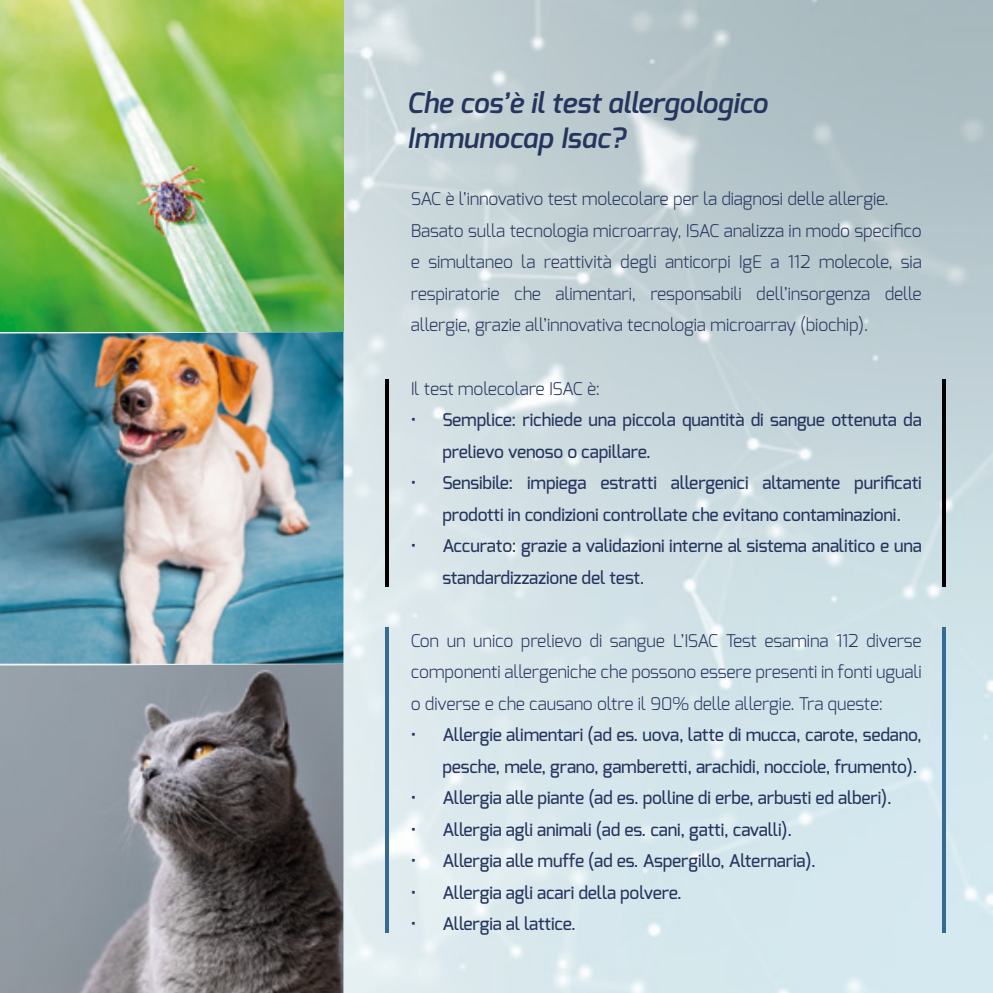
<style>
.page{position:relative;width:993px;height:993px;background:#fff}
.page>*{position:absolute;margin:0;border:0;box-sizing:border-box;transform-origin:0 0}
.t1{font:italic 600 28px/35px "Exo";color:#26355d}
.t2{font:500 17.5px/31.5px "Exo";letter-spacing:-.01em;color:#26355d}
.t3{font:300 17.5px/31.5px "Exo";letter-spacing:-.01em;color:#26355d}
</style>
<div class="page">
<img style="left:343px;top:0;width:649px;height:992px">
<img style="left:0;top:0;width:343px;height:992px">
<hr style="left:385px;top:379px;width:4px;height:207px;background:#000">
<svg style="left:941px;top:379px;width:4px;height:207px"></svg>
<hr style="left:385px;top:627px;width:4px;height:305px;background:#356b93">
<svg style="left:941px;top:627px;width:4px;height:305px"></svg>
<h1 class="t1" style="left:407px;top:86px;width:362px">Che cos’è il test allergologico<br>Immunocap Isac?</h1>
<p class="t3" style="left:410px;top:183px;width:512px">SAC è l’innovativo test molecolare per la diagnosi delle allergie.<br>Basato sulla tecnologia microarray, ISAC analizza in modo specifico e simultaneo la reattività degli anticorpi IgE a 112 molecole, sia respiratorie che alimentari, responsabili dell’insorgenza delle allergie, grazie all’innovativa tecnologia microarray (biochip).</p>
<p class="t3" style="left:410px;top:372px;width:191px">Il test molecolare ISAC è:</p>
<p class="t2" style="left:442px;top:404px;width:481px;text-indent:-32px">• Semplice: richiede una piccola quantità di sangue ottenuta da prelievo venoso o capillare.</p>
<p class="t2" style="left:442px;top:467px;width:481px;text-indent:-32px">• Sensibile: impiega estratti allergenici altamente purificati prodotti in condizioni controllate che evitano contaminazioni.</p>
<p class="t2" style="left:442px;top:530px;width:481px;text-indent:-32px">• Accurato: grazie a validazioni interne al sistema analitico e una standardizzazione del test.</p>
<p class="t3" style="left:410px;top:624px;width:512px;text-align:justify">Con un unico prelievo di sangue L’ISAC Test esamina 112 diverse componenti allergeniche che possono essere presenti in fonti uguali o diverse e che causano oltre il 90% delle allergie. Tra queste:</p>
<p class="t2" style="left:410px;top:719px;width:512px;text-align:right">• Allergie alimentari (ad es. uova, latte di mucca, carote, sedano, pesche, mele, grano, gamberetti, arachidi, nocciole, frumento).</p>
<p class="t2" style="left:410px;top:782px;width:482px">• Allergia alle piante (ad es. polline di erbe, arbusti ed alberi).</p>
<p class="t2" style="left:410px;top:813px;width:382px">• Allergia agli animali (ad es. cani, gatti, cavalli).</p>
<p class="t2" style="left:410px;top:845px;width:406px">• Allergia alle muffe (ad es. Aspergillo, Alternaria).</p>
<p class="t2" style="left:410px;top:876px;width:272px">• Allergia agli acari della polvere.</p>
<p class="t2" style="left:410px;top:908px;width:166px">• Allergia al lattice.</p>
</div>
